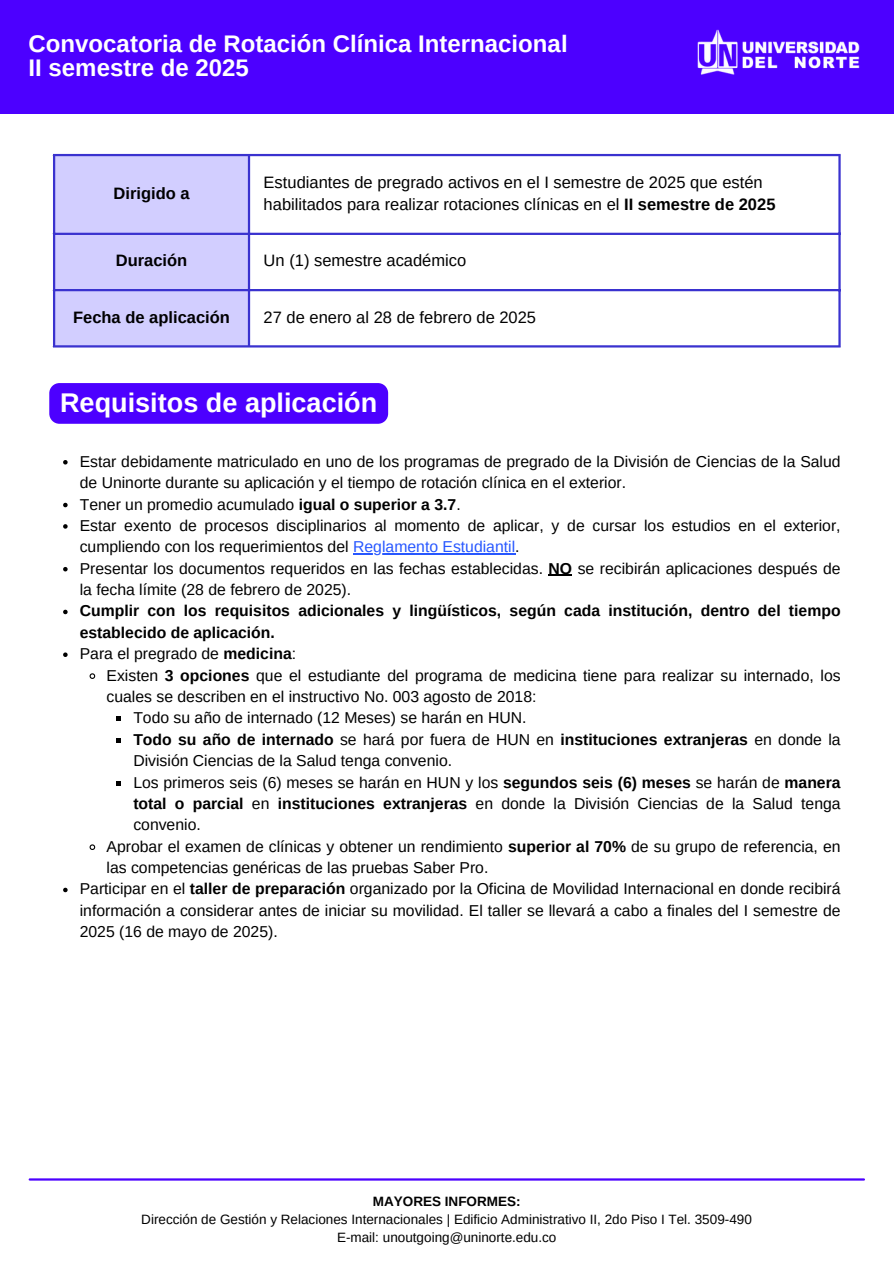
<style>
.page{position:relative;width:894px;height:1264px;background:#fff}
.page>*{position:absolute;margin:0;border:0;box-sizing:border-box;transform-origin:0 0}
.t1{font:700 27px "Arimo";color:#fff}
.t2{font:700 24px/23.7px "Arimo";color:#fff}
.t3{font:16.5px/22.5px "Arimo";color:#000}
.t4{font:700 16.5px "Arimo";color:#000}
.t5{font:15.75px/21.3px "Arimo";color:#000}
.t6{font:700 15.75px/21.3px "Arimo";color:#000}
.t7{font:13.5px "Arimo";color:#000}
.t8{font:700 13.5px "Arimo";color:#000}
.s1{font-weight:700}
.s2{color:#2757ff}
.s3{font-weight:400}
</style>
<div class="page">
<hr style="left:30px;top:1178px;width:833px;height:2px;background:#4c00ff">
<div style="left:0;top:0;width:893px;height:114px;background:#4c00ff"></div>
<img style="left:697px;top:29px;width:163px;height:46px">
<div style="left:55px;top:156px;width:193px;height:189px;background:#d2ceff"></div>
<hr style="left:53px;top:156px;width:2px;height:189px;background:#3a32cf">
<hr style="left:248px;top:156px;width:2px;height:189px;background:#3a32cf">
<hr style="left:838px;top:156px;width:2px;height:189px;background:#3a32cf">
<hr style="left:53px;top:154px;width:787px;height:2px;background:#3a32cf">
<hr style="left:53px;top:233px;width:787px;height:2px;background:#3a32cf">
<hr style="left:53px;top:289px;width:787px;height:2px;background:#3a32cf">
<hr style="left:53px;top:345px;width:787px;height:2px;background:#3a32cf">
<svg style="left:63px;top:460px;width:5px;height:4px"></svg>
<svg style="left:63px;top:503px;width:5px;height:4px"></svg>
<svg style="left:63px;top:524px;width:5px;height:4px"></svg>
<hr style="left:353px;top:553px;width:162px;height:1px;background:#2757ff">
<svg style="left:63px;top:567px;width:5px;height:4px"></svg>
<svg style="left:548px;top:575px;width:24px;height:1px"></svg>
<svg style="left:63px;top:609px;width:5px;height:5px"></svg>
<svg style="left:63px;top:652px;width:5px;height:5px"></svg>
<svg style="left:89px;top:673px;width:7px;height:6px"></svg>
<svg style="left:116px;top:716px;width:4px;height:5px"></svg>
<svg style="left:116px;top:738px;width:4px;height:4px"></svg>
<svg style="left:116px;top:781px;width:4px;height:4px"></svg>
<svg style="left:89px;top:844px;width:7px;height:6px"></svg>
<svg style="left:63px;top:887px;width:5px;height:5px"></svg>
<div style="left:49px;top:383px;width:339px;height:41px;background:#4c00ff"></div>
<p class="t2" style="left:29px;top:32px;width:540px">Convocatoria de Rotación Clínica Internacional<br>II semestre de 2025</p>
<p class="t4" style="left:113px;top:184px;width:78px">Dirigido a</p>
<p class="t3" style="left:263px;top:171px;width:513px">Estudiantes de pregrado activos en el I semestre de 2025 que estén habilitados para realizar rotaciones clínicas en el <span class="s1">II semestre de 2025</span></p>
<p class="t4" style="left:116px;top:251px;width:73px">Duración</p>
<p class="t3" style="left:263px;top:249px;width:204px">Un (1) semestre académico</p>
<h1 class="t4" style="left:73px;top:308px;width:158px">Fecha de aplicación</h1>
<p class="t3" style="left:263px;top:306px;width:274px">27 de enero al 28 de febrero de 2025</p>
<p class="t1" style="left:60px;top:387px;width:318px">Requisitos de aplicación</p>
<p class="t5" style="left:80px;top:450px;width:762px">Estar debidamente matriculado en uno de los programas de pregrado de la División de Ciencias de la Salud de Uninorte durante su aplicación y el tiempo de rotación clínica en el exterior.</p>
<p class="t5" style="left:80px;top:493px;width:382px">Tener un promedio acumulado <span class="s1">igual o superior a 3.7</span>.</p>
<p class="t5" style="left:80px;top:515px;width:762px">Estar exento de procesos disciplinarios al momento de aplicar, y de cursar los estudios en el exterior, cumpliendo con los requerimientos del <span class="s2">Reglamento Estudiantil</span>.</p>
<p class="t5" style="left:80px;top:557px;width:762px">Presentar los documentos requeridos en las fechas establecidas. <span class="s1">NO</span> se recibirán aplicaciones después de</p>
<p class="t6" style="left:80px;top:579px;width:762px"><span class="s3">la fecha límite (28 de febrero de 2025).<br></span>Cumplir con los requisitos adicionales y lingüísticos, según cada institución, dentro del tiempo establecido de aplicación.</p>
<p class="t5" style="left:80px;top:643px;width:218px">Para el pregrado de <span class="s1">medicina</span>:</p>
<p class="t5" style="left:106px;top:664px;width:735px">Existen <span class="s1">3 opciones</span> que el estudiante del programa de medicina tiene para realizar su internado, los cuales se describen en el instructivo No. 003 agosto de 2018:</p>
<p class="t5" style="left:133px;top:707px;width:394px">Todo su año de internado (12 Meses) se harán en HUN.</p>
<p class="t5" style="left:133px;top:728px;width:708px"><span class="s1">Todo su año de internado</span> se hará por fuera de HUN en <span class="s1">instituciones extranjeras</span> en donde la<br>División Ciencias de la Salud tenga convenio.</p>
<p class="t5" style="left:133px;top:771px;width:708px;text-align:justify">Los primeros seis (6) meses se harán en HUN y los <span class="s1">segundos seis (6) meses</span> se harán de <span class="s1">manera total o parcial</span> en <span class="s1">instituciones extranjeras</span> en donde la División Ciencias de la Salud tenga convenio.</p>
<p class="t5" style="left:106px;top:835px;width:735px">Aprobar el examen de clínicas y obtener un rendimiento <span class="s1">superior al 70%</span> de su grupo de referencia, en las competencias genéricas de las pruebas Saber Pro.</p>
<p class="t5" style="left:80px;top:878px;width:762px;text-align:justify">Participar en el <span class="s1">taller de preparación</span> organizado por la Oficina de Movilidad Internacional en donde recibirá información a considerar antes de iniciar su movilidad. El taller se llevará a cabo a finales del I semestre de 2025 (16 de mayo de 2025).</p>
<p class="t8" style="left:373px;top:1193px;width:149px">MAYORES INFORMES:</p>
<h2 class="t7" style="left:141px;top:1211px;width:612px">Dirección de Gestión y Relaciones Internacionales | Edificio Administrativo II, 2do Piso I Tel. 3509-490</h2>
<p class="t7" style="left:337px;top:1229px;width:221px">E-mail: unoutgoing@uninorte.edu.co</p>
</div>
